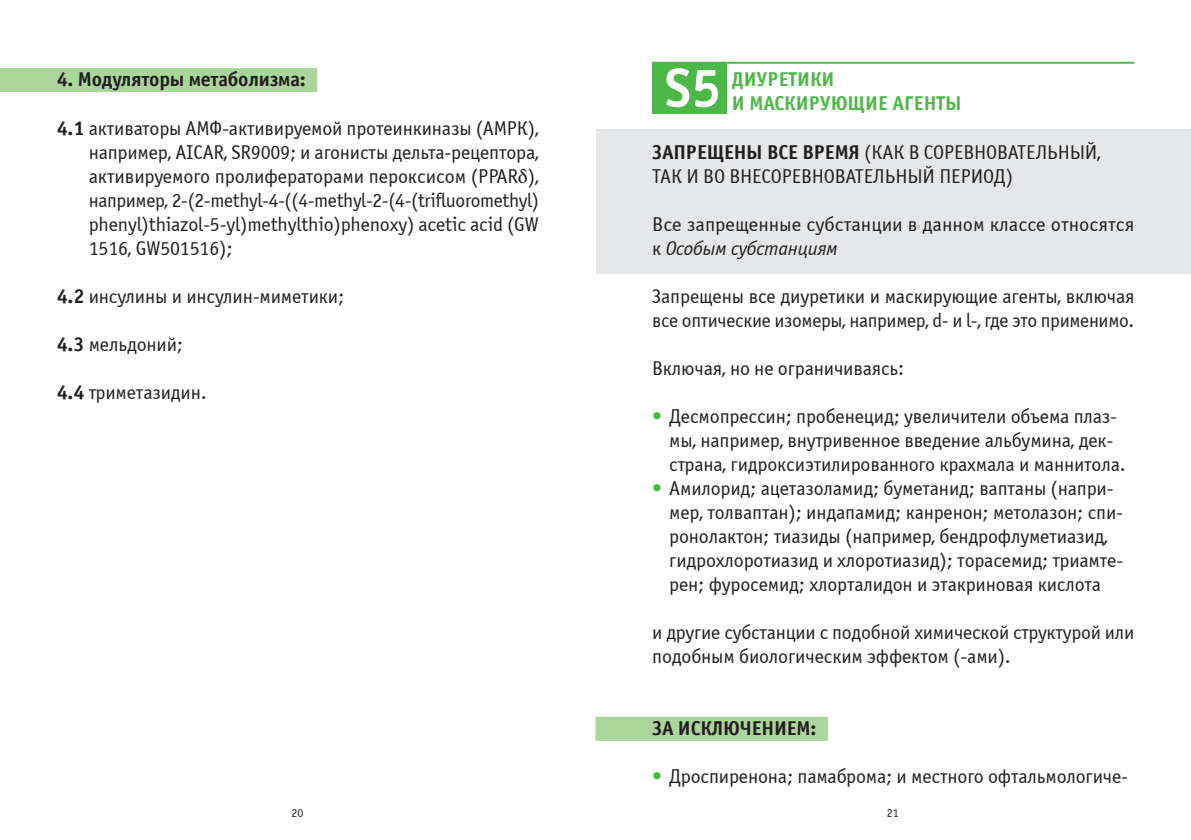
<style>
.page{position:relative;width:1191px;height:840px;background:#fff}
.page>*{position:absolute;margin:0;border:0;box-sizing:border-box;transform-origin:0 0}
.S0{font:700 54.6px "Officina Sans Win C";color:#fff}
.СПИСОК{font:20px/24px "Officina Sans Win C";letter-spacing:-.01em;color:#231f20}
._1__Анаболич_стероид{font:700 20px "Officina Sans Win C";letter-spacing:-.01em;color:#231f20}
.S0-2{font:700 20px/24px "Officina Sans Win C";color:#4cb848}
.t1{font:12px "Officina Sans Win C";color:#231f20}
.s1{font-weight:700}
.s2{font-family:"Minion Pro"}
.s3{font-style:italic}
.s4{color:#4cb848}
</style>
<div class="page">
<div style="left:596px;top:129px;width:595px;height:144px;background:#e6e7e9"></div>
<div style="left:652px;top:63px;width:74px;height:51px;background:#4cb848"></div>
<div style="left:0;top:68px;width:317px;height:24px;background:#aad59b"></div>
<hr style="left:652px;top:62px;width:482px;height:2px;background:#4cb848">
<div style="left:595px;top:716px;width:233px;height:24px;background:#aad59b"></div>
<p class="_1__Анаболич_стероид" style="left:57px;top:68px;width:250px">4. Модуляторы метаболизма:</p>
<p class="СПИСОК" style="left:89px;top:116px;width:452px;text-align:justify;text-indent:-32px"><span class="s1">4.1</span> активаторы АМФ-активируемой протеинкиназы (АМРК), например, AICAR, SR9009; и агонисты дельта-рецептора, активируемого пролифераторами пероксисом (PPAR<span class="s2">δ</span>), например, 2-(2-methyl-4-((4-methyl-2-(4-(trifluoromethyl) phenyl)thiazol-5-yl)methylthio)phenoxy) acetic acid (GW 1516, GW501516);</p>
<p class="СПИСОК" style="left:57px;top:284px;width:289px"><span class="s1">4.2</span> инсулины и инсулин-миметики;</p>
<p class="СПИСОК" style="left:57px;top:332px;width:128px"><span class="s1">4.3</span> мельдоний;</p>
<p class="СПИСОК" style="left:57px;top:380px;width:151px"><span class="s1">4.4</span> триметазидин.</p>
<p class="S0" style="left:665px;top:57px;width:58px">S5</p>
<p class="S0-2" style="left:732px;top:68px;width:231px">ДИУРЕТИКИ<br>И МАСКИРУЮЩИЕ АГЕНТЫ</p>
<p class="СПИСОК" style="left:652px;top:140px;width:450px"><span class="s1">ЗАПРЕЩЕНЫ ВСЕ ВРЕМЯ</span> (КАК В СОРЕВНОВАТЕЛЬНЫЙ,<br>ТАК И ВО ВНЕСОРЕВНОВАТЕЛЬНЫЙ ПЕРИОД)</p>
<p class="СПИСОК" style="left:652px;top:212px;width:483px">Все запрещенные субстанции в данном классе относятся к <span class="s3">Особым субстанциям</span></p>
<p class="СПИСОК" style="left:652px;top:284px;width:484px">Запрещены все диуретики и маскирующие агенты, включая все оптические изомеры, например, d- и l-, где это применимо.</p>
<p class="СПИСОК" style="left:652px;top:356px;width:253px">Включая, но не ограничиваясь:</p>
<p class="СПИСОК" style="left:669px;top:404px;width:458px;text-indent:-17px"><span class="s4">•</span> Десмопрессин; пробенецид; увеличители объема плаз&shy;мы, например, внутривенное введение альбумина, дек&shy;страна, гидроксиэтилированного крахмала и маннитола.</p>
<p class="СПИСОК" style="left:669px;top:476px;width:455px;text-indent:-17px"><span class="s4">•</span> Амилорид; ацетазоламид; буметанид; ваптаны (напри&shy;мер, толваптан); индапамид; канренон; метолазон; спи&shy;ронолактон; тиазиды (например, бендрофлуметиазид, гидрохлоротиазид и хлоротиазид); торасемид; триамте&shy;рен; фуросемид; хлорталидон и этакриновая кислота</p>
<p class="СПИСОК" style="left:652px;top:620px;width:484px">и другие субстанции с подобной химической структурой или подобным биологическим эффектом (-ами).</p>
<p class="_1__Анаболич_стероид" style="left:652px;top:716px;width:166px">ЗА ИСКЛЮЧЕНИЕМ:</p>
<p class="СПИСОК" style="left:652px;top:764px;width:477px"><span class="s4">•</span> Дроспиренона; памаброма; и местного офтальмологиче-</p>
<p class="t1" style="left:291px;top:805px;width:13px">20</p>
<p class="t1" style="left:887px;top:805px;width:13px">21</p>
</div>
